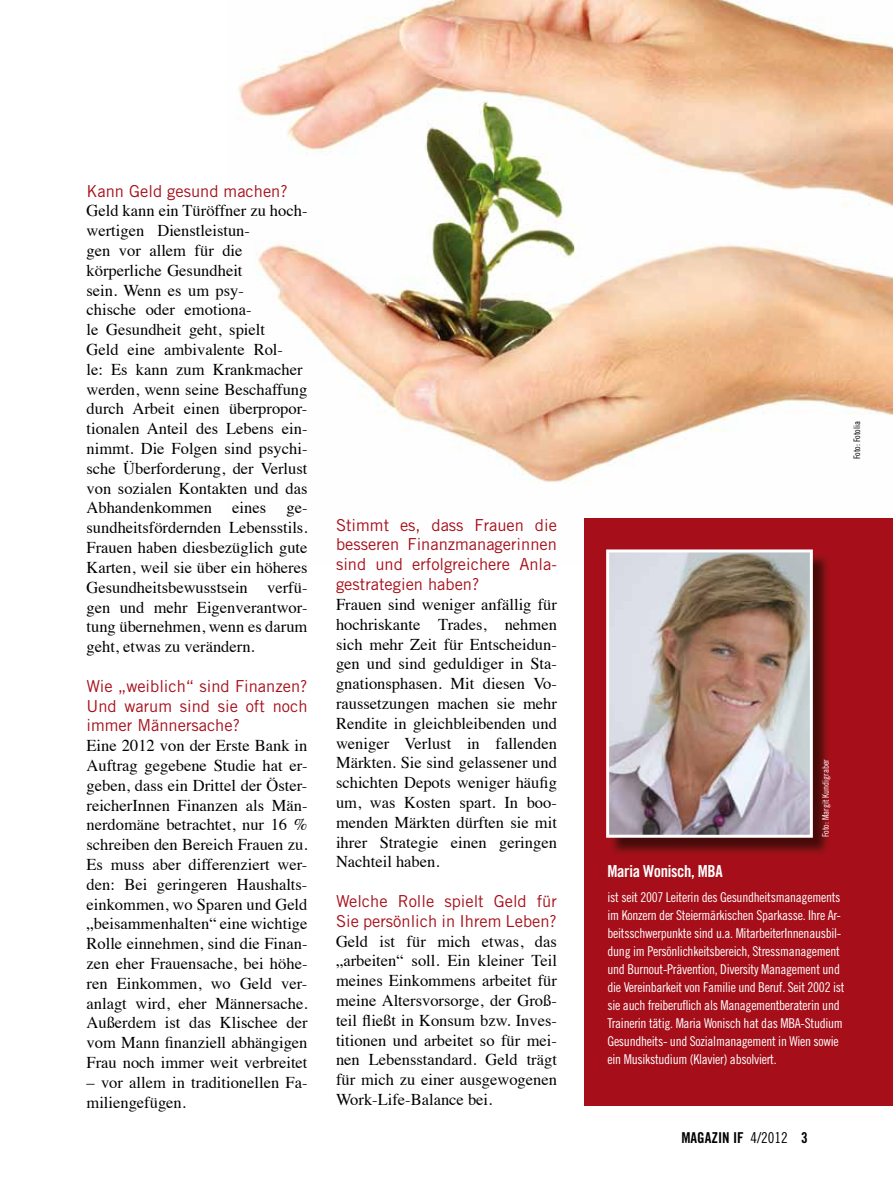
<style>
.page{position:relative;width:893px;height:1191px;background:#fff}
.page>*{position:absolute;margin:0;border:0;box-sizing:border-box;transform-origin:0 0}
.t1{font:16.5px/19.8px "Times";color:#000;text-align:justify}
.t2{font:16.5px/19.8px "Trade Gothic";color:#a60f1a;text-align:justify}
.t3{font:16.5px "Trade Gothic Bold Cond Twenty";letter-spacing:-.02em;color:#fff}
.t4{font:15px "Trade Gothic Bold Cond Twenty";color:#000}
.t5{font:13.5px/18px "Trade Gothic Cond Eighteen";letter-spacing:-.02em;color:#fff}
.t6{font:9px "Trade Gothic Cond Eighteen";color:#fff}
.t7{font:9px "Trade Gothic Cond Eighteen";color:#000}
.s1{font-family:"Trade Gothic Cond Eighteen"}
</style>
<div class="page">
<img style="left:237px;top:0;width:656px;height:564px">
<div style="left:585px;top:519px;width:308px;height:587px;background:#a60f1a"></div>
<img style="left:609px;top:555px;width:219px;height:298px">
<img style="left:606px;top:549px;width:207px;height:288px">
<p class="t2" style="left:87px;top:181px;width:203px">Kann Geld gesund machen?</p>
<p class="t1" style="left:87px;top:199px;width:222px;text-align:left">Geld kann ein Türöffner zu hoch&shy;wertigen Dienstleistun-<br>gen vor allem für die körperliche Gesundheit<br>sein. Wenn es um psy-<br>chische oder emotiona-<br>le Gesundheit geht, spielt<br>Geld eine ambivalente Rol-<br>le: Es kann zum Krankmacher werden, wenn seine Beschaffung durch Arbeit einen überpropor&shy;tionalen Anteil des Lebens ein&shy;nimmt. Die Folgen sind psychi&shy;sche Überforderung, der Verlust von sozialen Kontakten und das<br>Abhandenkommen eines ge&shy;sundheitsfördernden Lebensstils.<br>Frauen haben diesbezüglich gute<br>Karten, weil sie über ein höheres<br>Gesundheitsbewusstsein verfü&shy;gen und mehr Eigenverantwor&shy;tung übernehmen, wenn es darum geht, etwas zu verändern.</p>
<p class="t2" style="left:87px;top:676px;width:222px">Wie „weiblich“ sind Finanzen?<br>Und warum sind sie oft noch immer Männersache?</p>
<p class="t1" style="left:87px;top:734px;width:222px">Eine 2012 von der Erste Bank in Auftrag gegebene Studie hat er&shy;geben, dass ein Drittel der Öster&shy;reicherInnen Finanzen als Män&shy;nerdomäne betrachtet, nur 16 % schreiben den Bereich Frauen zu.<br>Es muss aber differenziert wer&shy;den: Bei geringeren Haushalts&shy;einkommen, wo Sparen und Geld „beisammenhalten“ eine wichtige Rolle einnehmen, sind die Finan&shy;zen eher Frauensache, bei höhe&shy;ren Einkommen, wo Geld ver&shy;anlagt wird, eher Männersache.<br>Außerdem ist das Klischee der vom Mann finanziell abhängigen Frau noch immer weit verbreitet</p>
<p class="t1" style="left:87px;top:1071px;width:222px">– vor allem in traditionellen Fa&shy;miliengefügen.</p>
<p class="t2" style="left:336px;top:515px;width:222px">Stimmt es, dass Frauen die besseren Finanzmanagerinnen sind und erfolgreichere Anla&shy;gestrategien haben?</p>
<p class="t1" style="left:336px;top:593px;width:222px">Frauen sind weniger anfällig für hochriskante Trades, nehmen sich mehr Zeit für Entscheidun&shy;gen und sind geduldiger in Sta&shy;gnationsphasen. Mit diesen Vo&shy;raussetzungen machen sie mehr Rendite in gleichbleibenden und weniger Verlust in fallenden Märkten. Sie sind gelassener und schichten Depots weniger häufig um, was Kosten spart. In boo&shy;menden Märkten dürften sie mit ihrer Strategie einen geringen Nachteil haben.</p>
<p class="t2" style="left:336px;top:891px;width:222px">Welche Rolle spielt Geld für<br>Sie persönlich in Ihrem Leben?</p>
<p class="t1" style="left:336px;top:929px;width:222px">Geld ist für mich etwas, das „arbeiten“ soll. Ein kleiner Teil meines Einkommens arbeitet für meine Altersvorsorge, der Groß&shy;teil fließt in Konsum bzw. Inves&shy;titionen und arbeitet so für mei&shy;nen Lebensstandard. Geld trägt für mich zu einer ausgewogenen Work-Life-Balance bei.</p>
<p class="t7" style="left:852px;top:459px;width:39px;rotate:-90deg">Foto: Fotolia</p>
<p class="t6" style="left:820px;top:837px;width:79px;rotate:-90deg">Foto: margit Kundigraber</p>
<p class="t3" style="left:607px;top:861px;width:117px">Maria Wonisch, MBa</p>
<p class="t5" style="left:607px;top:888px;width:239px">ist seit 2007 Leiterin des Gesundheitsmanagements im Konzern der steiermärkischen sparkasse. ihre ar&shy;beitsschwerpunkte sind u.a. mitarbeiterinnenausbil&shy;dung im Persönlichkeitsbereich, stressmanagement und Burnout-Prävention, Diversity management und die Vereinbarkeit von Familie und Beruf. seit 2002 ist sie auch freiberuflich als managementberaterin und trainerin tätig. maria Wonisch hat das mBa-studium Gesundheits- und sozialmanagement in Wien sowie ein musikstudium (Klavier) absolviert.</p>
<p class="t4" style="left:681px;top:1128px;width:128px">MaGaZiN if <span class="s1">4/2012</span> 3</p>
</div>
